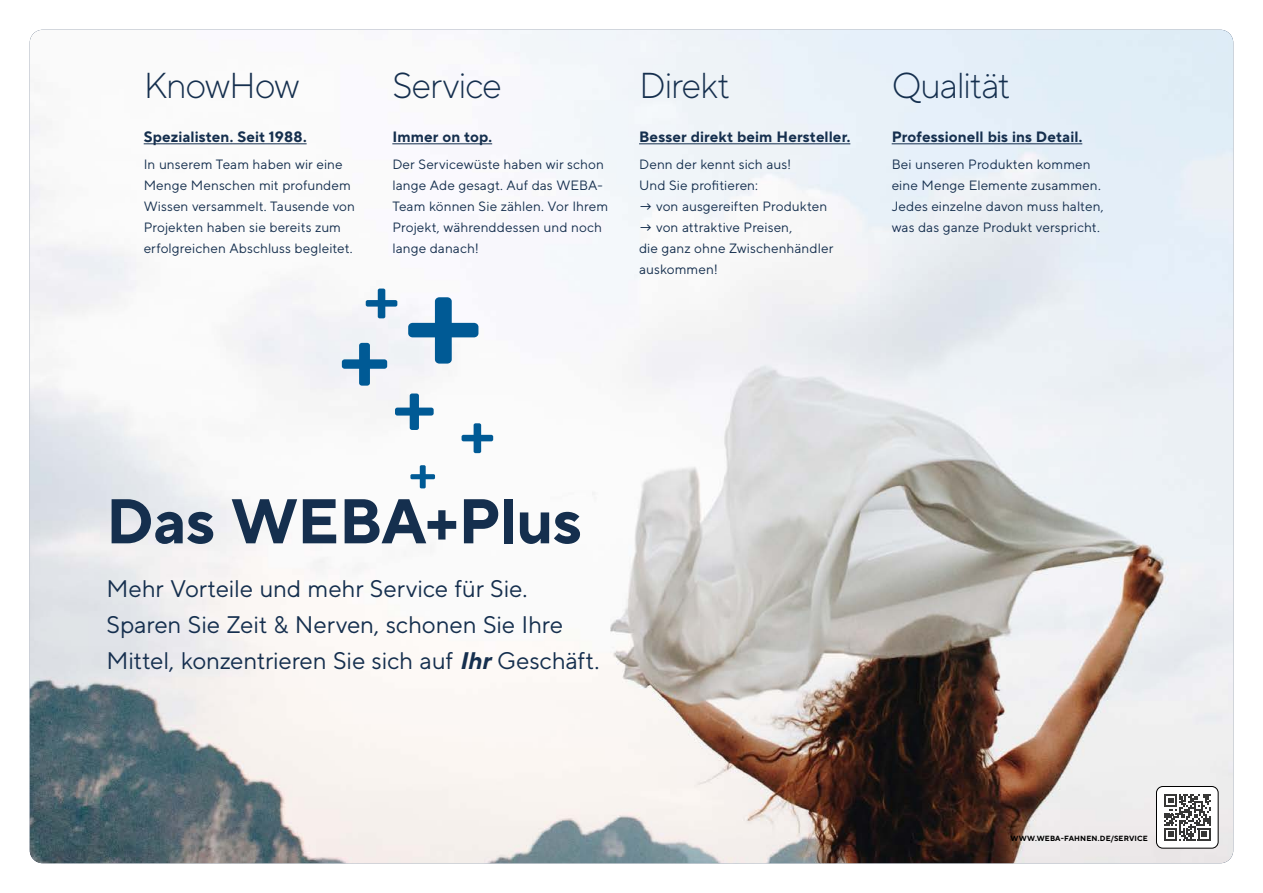
<style>
.page{position:relative;width:1263px;height:893px;background:#fff}
.page>*{position:absolute;margin:0;border:0;box-sizing:border-box;transform-origin:0 0}
.t1{font:700 63px "TT Norms Pro";letter-spacing:-.015em;color:#152f4e}
.t2{font:300 36px "TT Norms Pro";letter-spacing:-.035em;color:#152f4e}
.t3{font:24px/36px "TT Norms Pro";letter-spacing:-.005em;color:#152f4e}
.t4{font:700 15px "TT Norms Pro";letter-spacing:.005em;color:#152f4e}
.t5{font:13.5px/21px "TT Norms Pro";letter-spacing:.01em;color:#152f4e}
.t6{font:700 7.5px "TT Norms Pro";letter-spacing:.015em;color:#000}
.s1{font-weight:700;font-style:italic}
</style>
<div class="page">
<img style="left:30px;top:30px;width:1203px;height:833px">
<hr style="left:144px;top:143px;width:163px;height:1px;background:#152f4e">
<hr style="left:392px;top:143px;width:100px;height:1px;background:#152f4e">
<hr style="left:639px;top:143px;width:211px;height:1px;background:#152f4e">
<hr style="left:892px;top:143px;width:190px;height:1px;background:#152f4e">
<svg style="left:408px;top:297px;width:70px;height:67px"></svg>
<svg style="left:342px;top:343px;width:45px;height:43px"></svg>
<svg style="left:366px;top:289px;width:31px;height:29px"></svg>
<svg style="left:462px;top:423px;width:31px;height:30px"></svg>
<svg style="left:395px;top:393px;width:39px;height:37px"></svg>
<svg style="left:410px;top:465px;width:25px;height:23px"></svg>
<div style="left:1156px;top:786px;width:62px;height:62px;background:#fff;border-radius:6px"></div>
<svg style="left:1164px;top:794px;width:47px;height:47px"></svg>
<div style="left:1156px;top:786px;width:62px;height:62px;border:1px solid #000;border-radius:6px"></div>
<h2 class="t2" style="left:144px;top:62px;width:158px">KnowHow</h2>
<h2 class="t2" style="left:392px;top:62px;width:111px">Service</h2>
<h2 class="t2" style="left:639px;top:62px;width:92px">Direkt</h2>
<h2 class="t2" style="left:892px;top:62px;width:120px">Qualität</h2>
<p class="t4" style="left:144px;top:127px;width:164px">Spezialisten. Seit 1988.</p>
<p class="t5" style="left:144px;top:154px;width:213px">In unserem Team haben wir eine<br>Menge Menschen mit profundem<br>Wissen versammelt. Tausende von<br>Projekten haben sie bereits zum erfolgreichen Abschluss begleitet.</p>
<p class="t4" style="left:392px;top:127px;width:101px">Immer on top.</p>
<p class="t5" style="left:392px;top:154px;width:217px">Der Servicewüste haben wir schon lange Ade gesagt. Auf das WEBA-<br>Team können Sie zählen. Vor Ihrem<br>Projekt, währenddessen und noch lange danach!</p>
<p class="t4" style="left:639px;top:127px;width:213px">Besser direkt beim Hersteller.</p>
<p class="t5" style="left:639px;top:154px;width:154px">Denn der kennt sich aus!<br>Und Sie profitieren:</p>
<p class="t5" style="left:639px;top:196px;width:190px">→ von ausgereiften Produkten</p>
<p class="t5" style="left:639px;top:217px;width:196px">→ von attraktive Preisen,<br>die ganz ohne Zwischenhändler auskommen!</p>
<p class="t4" style="left:892px;top:127px;width:192px">Professionell bis ins Detail.</p>
<p class="t5" style="left:892px;top:154px;width:213px">Bei unseren Produkten kommen eine Menge Elemente zusammen.<br>Jedes einzelne davon muss halten, was das ganze Produkt verspricht.</p>
<h1 class="t1" style="left:106px;top:480px;width:477px">Das WEBA+Plus</h1>
<h3 class="t3" style="left:106px;top:570px;width:494px">Mehr Vorteile und mehr Service für Sie.<br>Sparen Sie Zeit &amp; Nerven, schonen Sie Ihre<br>Mittel, konzentrieren Sie sich auf <span class="s1">Ihr</span> Geschäft.</h3>
<p class="t6" style="left:1010px;top:833px;width:139px">WWW.WEBA-FAHNEN.DE/SERVICE</p>
</div>
